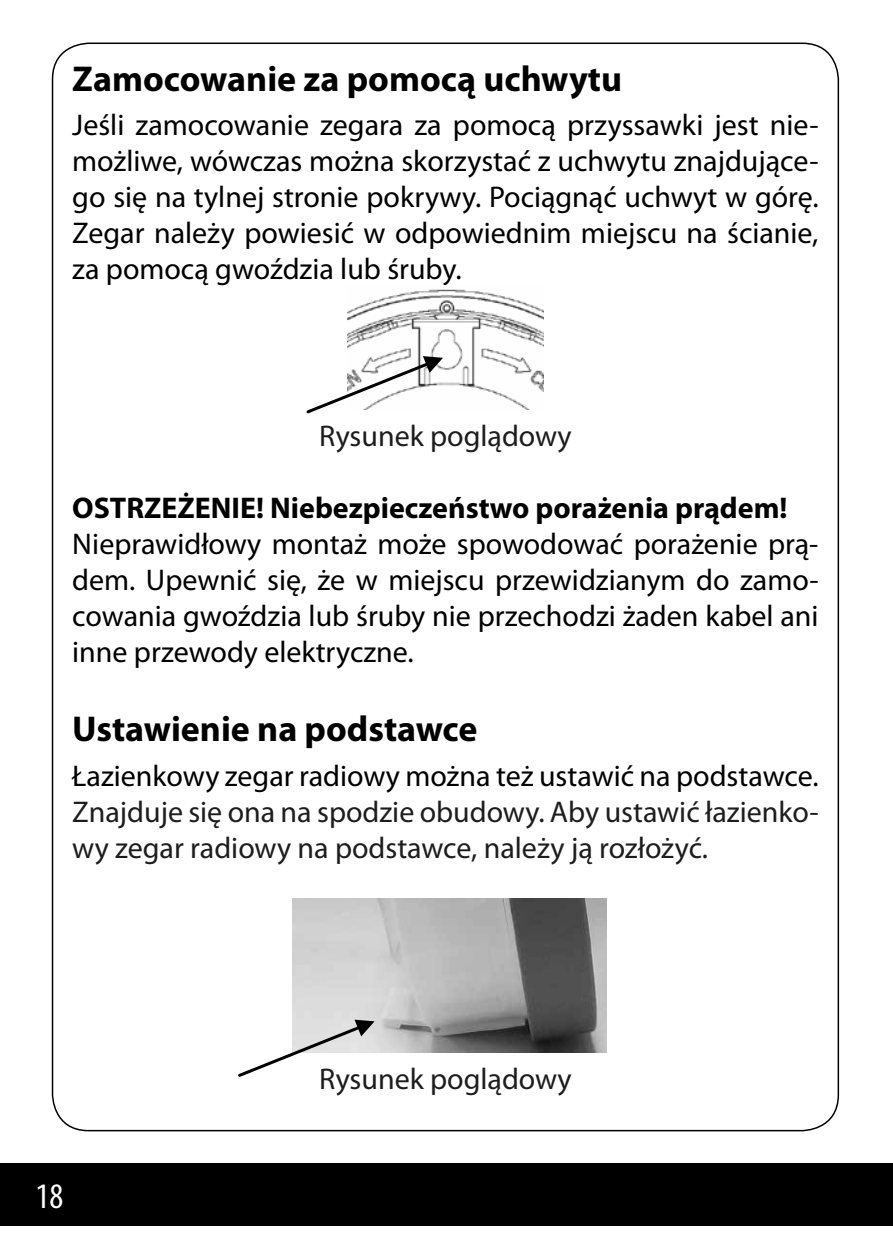
<style>
.page{position:relative;width:893px;height:1259px;background:#fff}
.page>*{position:absolute;margin:0;border:0;box-sizing:border-box;transform-origin:0 0}
.t1{font:700 36px "Myriad Pro";color:#000}
.t2{font:condensed 36px "Myriad Pro";color:#fff}
.t3{font:30px/36px "Myriad Pro";color:#000;text-align:justify}
.t4{font:30px/36px "Myriad Pro";color:#1d1d1d}
.t5{font:700 30px "Myriad Pro";color:#000}
</style>
<div class="page">
<div style="left:0;top:1163px;width:893px;height:62px;background:#000"></div>
<img style="left:348px;top:289px;width:195px;height:121px">
<img style="left:292px;top:899px;width:314px;height:153px">
<svg style="left:306px;top:356px;width:137px;height:58px"></svg>
<svg style="left:238px;top:1019px;width:137px;height:58px"></svg>
<p class="t1" style="left:72px;top:58px;width:551px">Zamocowanie za pomocą uchwytu</p>
<p class="t3" style="left:72px;top:108px;width:748px">Jeśli zamocowanie zegara za pomocą przyssawki jest nie&shy;możliwe, wówczas można skorzystać z uchwytu znajdujące&shy;go się na tylnej stronie pokrywy. Pociągnąć uchwyt w górę.<br>Zegar należy powiesić w odpowiednim miejscu na ścianie, za pomocą gwoździa lub śruby.</p>
<p class="t4" style="left:319px;top:418px;width:254px">Rysunek poglądowy</p>
<p class="t5" style="left:72px;top:491px;width:717px">OSTRZEŻENIE! Niebezpieczeństwo porażenia prądem!</p>
<p class="t3" style="left:72px;top:526px;width:748px">Nieprawidłowy montaż może spowodować porażenie prą&shy;dem. Upewnić się, że w miejscu przewidzianym do zamo&shy;cowania gwoździa lub śruby nie przechodzi żaden kabel ani inne przewody elektryczne.</p>
<p class="t1" style="left:72px;top:708px;width:407px">Ustawienie na podstawce</p>
<p class="t3" style="left:72px;top:758px;width:748px">Łazienkowy zegar radiowy można też ustawić na podstawce.</p>
<p class="t4" style="left:72px;top:794px;width:748px">Znajduje się ona na spodzie obudowy. Aby ustawić łazienko&shy;wy zegar radiowy na podstawce, należy ją rozłożyć.</p>
<p class="t2" style="left:36px;top:1174px;width:29px">18</p>
<p class="t4" style="left:319px;top:1061px;width:254px">Rysunek poglądowy</p>
</div>
